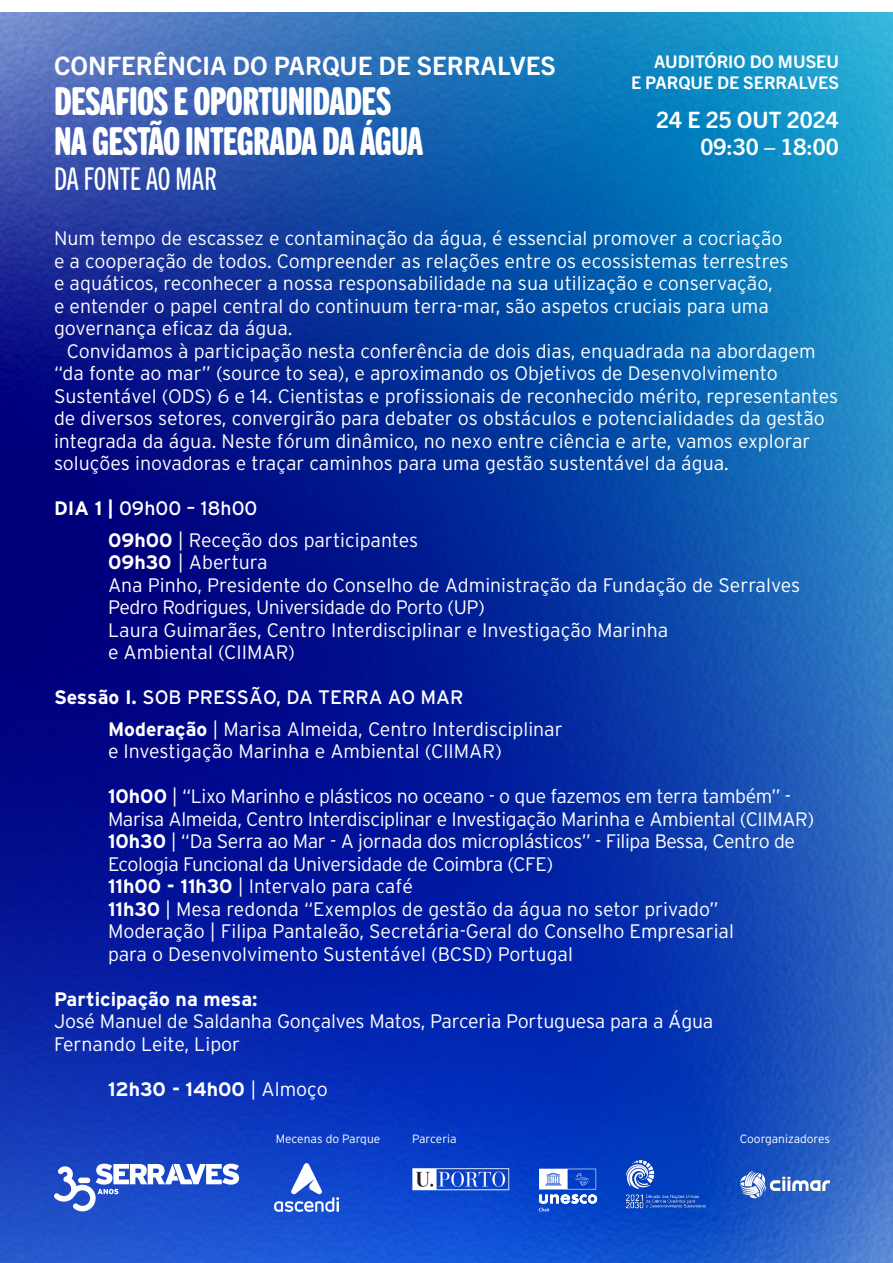
<style>
.page{position:relative;width:893px;height:1263px;background:#fff}
.page>*{position:absolute;margin:0;border:0;box-sizing:border-box;transform-origin:0 0}
.t1{font:38.7px/40.3px "Trade Gothic Next SR Pro Hv Cm";letter-spacing:-.02em;color:#fff}
.t2{font:31.5px "Trade Gothic Next SR Pro Cm";color:#fff}
.t3{font:700 25.5px "Trade Gothic Next SR Pro";color:#fff}
.t4{font:700 22.65px/27.2px "Trade Gothic Next SR Pro";color:#fff;text-align:right}
.t5{font:300 19.5px/22.5px "Interstate";color:#fff}
.t6{font:300 19.5px/22.5px "Interstate";letter-spacing:-.02em;color:#fff}
.t7{font:700 19.5px "Interstate";color:#fff}
.t8{font:700 17.55px/21px "Trade Gothic Next SR Pro";color:#fff;text-align:right}
.t9{font:300 12px "Interstate";color:#fff}
.s1{font-weight:800}
.s2{font-weight:700}
.s3{font-weight:400}
.s4{font-weight:300}
</style>
<div class="page">
<img style="left:0;top:12px;width:893px;height:1251px">
<svg style="left:54px;top:1164px;width:185px;height:47px"></svg>
<svg style="left:539px;top:1169px;width:58px;height:42px"></svg>
<img style="left:400px;top:1157px;width:121px;height:43px">
<img style="left:621px;top:1153px;width:88px;height:62px">
<img style="left:274px;top:1164px;width:64px;height:58px">
<img style="left:734px;top:1165px;width:102px;height:39px">
<h3 class="t3" style="left:54px;top:48px;width:503px">CONFERÊNCIA DO PARQUE DE SERRALVES</h3>
<h1 class="t1" style="left:54px;top:79px;width:371px">DESAFIOS E OPORTUNIDADES<br>NA GESTÃO INTEGRADA DA ÁGUA</h1>
<h2 class="t2" style="left:54px;top:157px;width:164px">DA FONTE AO MAR</h2>
<p class="t8" style="left:631px;top:50px;width:209px">AUDITÓRIO DO MUSEU<br>E PARQUE DE SERRALVES</p>
<p class="t4" style="left:656px;top:105px;width:184px">24 E 25 OUT 2024<br>09:30 <span class="s1">–</span> 18:00</p>
<p class="t5" style="left:54px;top:227px;width:736px">Num tempo de escassez e contaminação da água, é essencial promover a cocriação e a cooperação de todos. Compreender as relações entre os ecossistemas terrestres e aquáticos, reconhecer a nossa responsabilidade na sua utilização e conservação,<br>e entender o papel central do continuum terra-mar, são aspetos cruciais para uma governança eficaz da água.</p>
<p class="t5" style="left:54px;top:339px;width:786px;text-indent:13px">Convidamos à participação nesta conferência de dois dias, enquadrada na abordagem “da fonte ao mar” (source to sea), e aproximando os Objetivos de Desenvolvimento Sustentável (ODS) 6 e 14. Cientistas e profissionais de reconhecido mérito, representantes de diversos setores, convergirão para debater os obstáculos e potencialidades da gestão integrada da água. Neste fórum dinâmico, no nexo entre ciência e arte, vamos explorar soluções inovadoras e traçar caminhos para uma gestão sustentável da água.</p>
<p class="t5" style="left:108px;top:492px;width:312px;line-height:31.5px;text-indent:-54px"><span class="s2">DIA 1 |</span> <span class="s3">09h00 – 18h00<br></span><span class="s2">09h00</span> | Receção dos participantes</p>
<p class="t5" style="left:108px;top:551px;width:694px"><span class="s2">09h30</span> | Abertura<br>Ana Pinho, Presidente do Conselho de Administração da Fundação de Serralves Pedro Rodrigues, Universidade do Porto (UP)<br>Laura Guimarães, Centro Interdisciplinar e Investigação Marinha</p>
<p class="t5" style="left:108px;top:641px;width:189px">e Ambiental (CIIMAR)</p>
<p class="t5" style="left:108px;top:681px;width:456px;line-height:31.5px;text-indent:-54px"><span class="s2">Sessão I.</span> <span class="s3">SOB PRESSÃO, DA TERRA AO MAR<br></span><span class="s2">Moderação</span> | Marisa Almeida, Centro Interdisciplinar</p>
<p class="t5" style="left:108px;top:740px;width:395px">e Investigação Marinha e Ambiental (CIIMAR)</p>
<p class="t6" style="left:108px;top:785px;width:685px"><span class="s2">10h00</span> | “Lixo Marinho e plásticos no oceano - o que fazemos em terra também” -</p>
<p class="t6" style="left:108px;top:807px;width:708px">Marisa Almeida, Centro Interdisciplinar e Investigação Marinha e Ambiental (CIIMAR)</p>
<p class="t6" style="left:108px;top:830px;width:689px"><span class="s2">10h30</span> | “Da Serra ao Mar - A jornada dos microplásticos” - Filipa Bessa, Centro de<br>Ecologia Funcional da Universidade de Coimbra (CFE)</p>
<p class="t5" style="left:108px;top:875px;width:306px"><span class="s2">11h00 - 11h30</span> | Intervalo para café</p>
<p class="t5" style="left:108px;top:897px;width:612px"><span class="s2">11h30</span> | Mesa redonda “Exemplos de gestão da água no setor privado”</p>
<p class="t5" style="left:108px;top:920px;width:627px">Moderação | Filipa Pantaleão, Secretária-Geral do Conselho Empresarial para o Desenvolvimento Sustentável (BCSD) Portugal</p>
<p class="t7" style="left:54px;top:988px;width:205px">Participação na mesa:</p>
<p class="t5" style="left:54px;top:1010px;width:661px">José Manuel de Saldanha Gonçalves Matos, Parceria Portuguesa para a Água</p>
<p class="t5" style="left:54px;top:1032px;width:188px">Fernando Leite, Lipor</p>
<p class="t7" style="left:108px;top:1078px;width:221px">12h30 - 14h00 <span class="s4">| Almoço</span></p>
<p class="t9" style="left:276px;top:1132px;width:106px">Mecenas do Parque</p>
<p class="t9" style="left:412px;top:1132px;width:46px">Parceria</p>
<p class="t9" style="left:740px;top:1132px;width:92px">Coorganizadores</p>
</div>
